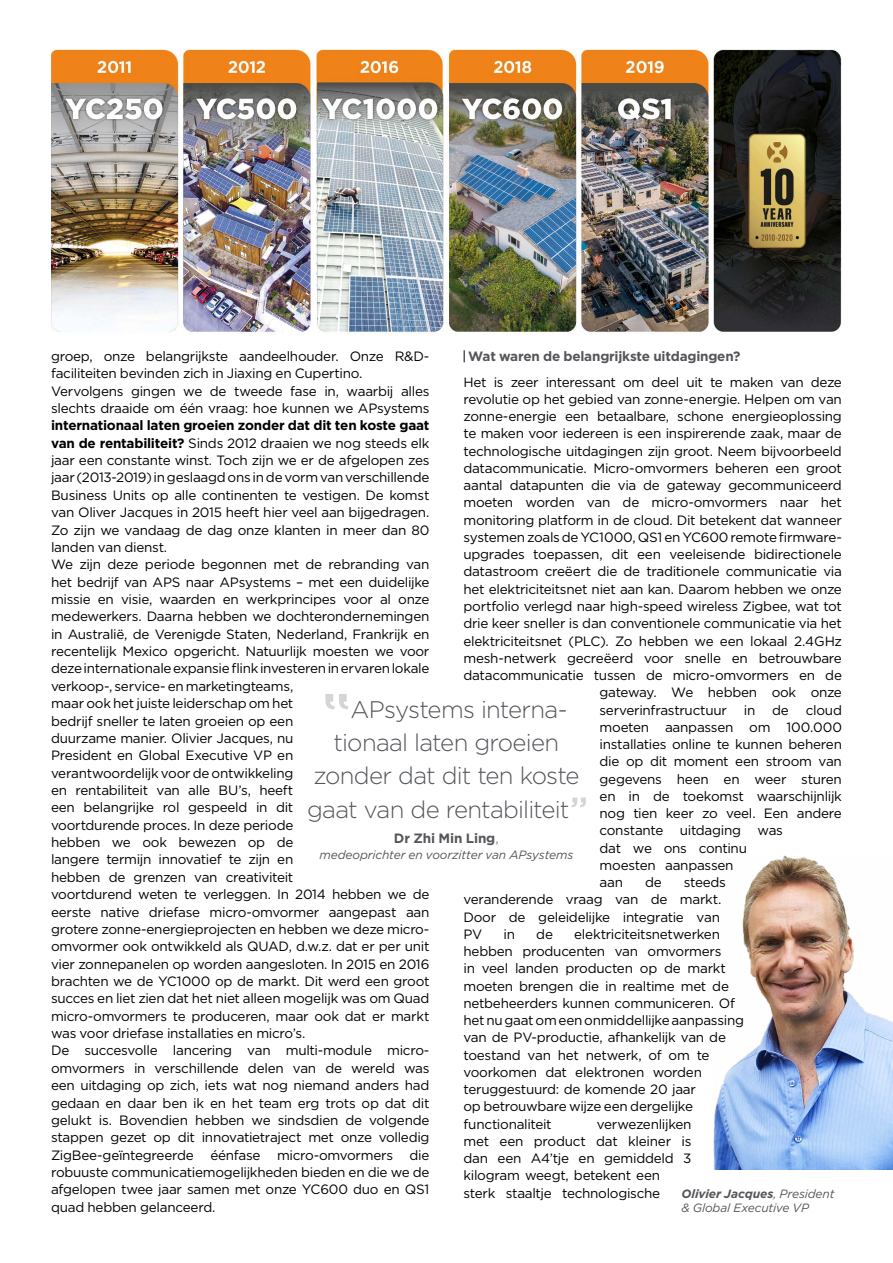
<style>
.page{position:relative;width:893px;height:1263px;background:#fff}
.page>*{position:absolute;margin:0;border:0;box-sizing:border-box;transform-origin:0 0}
.t1{font:300 24px "Gotham";letter-spacing:-.035em;color:#54565a}
.t2{font:13.5px/17.4px "Gotham";letter-spacing:-.02em;color:#000}
.t3{font:700 13.5px "Gotham";letter-spacing:-.015em;color:#54565a}
.t4{font:italic 12px/14.4px "Gotham";letter-spacing:-.01em;color:#54565a}
.s1{font-weight:700}
.s2{font-weight:300;font-size:15px}
</style>
<div class="page">
<img style="left:51px;top:49px;width:791px;height:285px">
<img style="left:714px;top:855px;width:179px;height:314px">
<svg style="left:463px;top:350px;width:2px;height:12px"></svg>
<svg style="left:325px;top:694px;width:23px;height:15px"></svg>
<svg style="left:571px;top:797px;width:15px;height:10px"></svg>
<p class="t2" style="left:51px;top:347px;width:380px">groep, onze belangrijkste aandeelhouder. Onze R&amp;D&shy;faciliteiten bevinden zich in Jiaxing en Cupertino.<br>Vervolgens gingen we de tweede fase in, waarbij alles slechts draaide om één vraag: hoe kunnen we APsystems</p>
<p class="t2" style="left:51px;top:417px;width:380px"><span class="s1">internationaal laten groeien zonder dat dit ten koste gaat van de rentabiliteit?</span> Sinds 2012 draaien we nog steeds elk jaar een constante winst. Toch zijn we er de afgelopen zes jaar (2013-2019) in geslaagd ons in de vorm van verschillende Business Units op alle continenten te vestigen. De komst van Oliver Jacques in 2015 heeft hier veel aan bijgedragen.<br>Zo zijn we vandaag de dag onze klanten in meer dan 80 landen van dienst.<br>We zijn deze periode begonnen met de rebranding van het bedrijf van APS naar APsystems – met een duidelijke missie en visie, waarden en werkprincipes voor al onze medewerkers. Daarna hebben we dochterondernemingen in Australië, de Verenigde Staten, Nederland, Frankrijk en recentelijk Mexico opgericht. Natuurlijk moesten we voor deze internationale expansie flink investeren in ervaren lokale verkoop-, service- en marketingteams,<br>maar ook het juiste leiderschap om het<br>bedrijf sneller te laten groeien op een<br>duurzame manier. Olivier Jacques, nu<br>President en Global Executive VP en<br>verantwoordelijk voor de ontwikkeling<br>en rentabiliteit van alle BU’s, heeft<br>een belangrijke rol gespeeld in dit<br>voortdurende proces. In deze periode<br>hebben we ook bewezen op de<br>langere termijn innovatief te zijn en<br>hebben de grenzen van creativiteit<br>voortdurend weten te verleggen. In 2014 hebben we de eerste native driefase micro-omvormer aangepast aan grotere zonne-energieprojecten en hebben we deze micro&shy;omvormer ook ontwikkeld als QUAD, d.w.z. dat er per unit vier zonnepanelen op worden aangesloten. In 2015 en 2016 brachten we de YC1000 op de markt. Dit werd een groot succes en liet zien dat het niet alleen mogelijk was om Quad micro-omvormers te produceren, maar ook dat er markt was voor driefase installaties en micro’s.<br>De succesvolle lancering van multi-module micro&shy;omvormers in verschillende delen van de wereld was een uitdaging op zich, iets wat nog niemand anders had gedaan en daar ben ik en het team erg trots op dat dit gelukt is. Bovendien hebben we sindsdien de volgende stappen gezet op dit innovatietraject met onze volledig ZigBee-geïntegreerde éénfase micro-omvormers die robuuste communicatiemogelijkheden bieden en die we de afgelopen twee jaar samen met onze YC600 duo en QS1 quad hebben gelanceerd.</p>
<p class="t3" style="left:468px;top:347px;width:274px">Wat waren de belangrijkste uitdagingen?</p>
<p class="t2" style="left:463px;top:373px;width:380px">Het is zeer interessant om deel uit te maken van deze</p>
<p class="t2" style="left:463px;top:390px;width:380px">revolutie op het gebied van zonne-energie. Helpen om van</p>
<p class="t2" style="left:463px;top:407px;width:380px">zonne-energie een betaalbare, schone energieoplossing</p>
<p class="t2" style="left:463px;top:425px;width:380px">te maken voor iedereen is een inspirerende zaak, maar de</p>
<p class="t2" style="left:463px;top:442px;width:380px">technologische uitdagingen zijn groot. Neem bijvoorbeeld</p>
<p class="t2" style="left:463px;top:459px;width:380px">datacommunicatie. Micro-omvormers beheren een groot</p>
<p class="t2" style="left:463px;top:476px;width:380px">aantal datapunten die via de gateway gecommuniceerd</p>
<p class="t2" style="left:463px;top:494px;width:380px">moeten worden van de micro-omvormers naar het</p>
<p class="t2" style="left:463px;top:511px;width:380px">monitoring platform in de cloud. Dit betekent dat wanneer</p>
<p class="t2" style="left:463px;top:528px;width:380px">systemen zoals de YC1000, QS1 en YC600 remote firmware-</p>
<p class="t2" style="left:463px;top:545px;width:380px">upgrades toepassen, dit een veeleisende bidirectionele</p>
<p class="t2" style="left:463px;top:563px;width:380px">datastroom creëert die de traditionele communicatie via</p>
<p class="t2" style="left:463px;top:580px;width:380px">het elektriciteitsnet niet aan kan. Daarom hebben we onze</p>
<p class="t2" style="left:463px;top:597px;width:380px">portfolio verlegd naar high-speed wireless Zigbee, wat tot</p>
<p class="t2" style="left:463px;top:614px;width:380px">drie keer sneller is dan conventionele communicatie via het</p>
<p class="t2" style="left:463px;top:632px;width:380px">elektriciteitsnet (PLC). Zo hebben we een lokaal 2.4GHz</p>
<p class="t2" style="left:463px;top:649px;width:380px">mesh-netwerk gecreëerd voor snelle en betrouwbare</p>
<p class="t2" style="left:463px;top:666px;width:380px">datacommunicatie tussen de micro-omvormers en de</p>
<p class="t2" style="left:600px;top:683px;width:244px">gateway. We hebben ook onze</p>
<p class="t2" style="left:600px;top:701px;width:129px">serverinfrastructuur</p>
<p class="t2" style="left:744px;top:701px;width:13px">in</p>
<p class="t2" style="left:772px;top:701px;width:18px">de</p>
<h1 class="t1" style="left:350px;top:695px;width:219px">APsystems interna-</h1>
<h1 class="t1" style="left:334px;top:728px;width:227px">tionaal laten groeien</h1>
<h1 class="t1" style="left:313px;top:761px;width:268px">zonder dat dit ten koste</h1>
<h1 class="t1" style="left:307px;top:794px;width:264px">gaat van de rentabiliteit</h1>
<p class="t3" style="left:394px;top:829px;width:107px">Dr Zhi Min Ling<span class="s2">,</span></p>
<p class="t4" style="left:319px;top:847px;width:256px">medeoprichter en voorzitter van APsystems</p>
<p class="t2" style="left:600px;top:701px;width:244px;text-indent:206px">cloud moeten aanpassen om 100.000 installaties online te kunnen beheren die op dit moment een stroom van gegevens heen en weer sturen en in de toekomst waarschijnlijk nog tien keer zo veel. Een andere constante uitdaging was<br>dat we ons continu<br>moesten aanpassen<br>aan</p>
<p class="t2" style="left:463px;top:873px;width:264px;text-indent:220px">steeds veranderende vraag van de markt.<br>Door de geleidelijke integratie van<br>PV</p>
<p class="t2" style="left:645px;top:873px;width:18px">de</p>
<p class="t2" style="left:463px;top:925px;width:282px;text-indent:111px">elektriciteitsnetwerken hebben producenten van omvormers<br>in veel landen producten op de markt moeten brengen die in realtime met de netbeheerders kunnen communiceren. Of het nu gaat om een onmiddellijke aanpassing van de PV-productie, afhankelijk van de toestand van het netwerk, of om te voorkomen dat elektronen worden teruggestuurd: de komende 20 jaar<br>op betrouwbare wijze een dergelijke functionaliteit</p>
<p class="t2" style="left:504px;top:925px;width:13px">in</p>
<p class="t2" style="left:536px;top:925px;width:18px">de</p>
<p class="t2" style="left:463px;top:1115px;width:230px;text-indent:133px">verwezenlijken met een product dat kleiner is dan een A4’tje en gemiddeld 3 kilogram weegt, betekent een sterk staaltje technologische</p>
<p class="t4" style="left:681px;top:1186px;width:155px"><span class="s1">Olivier Jacques</span>, President &amp; Global Executive VP</p>
</div>
